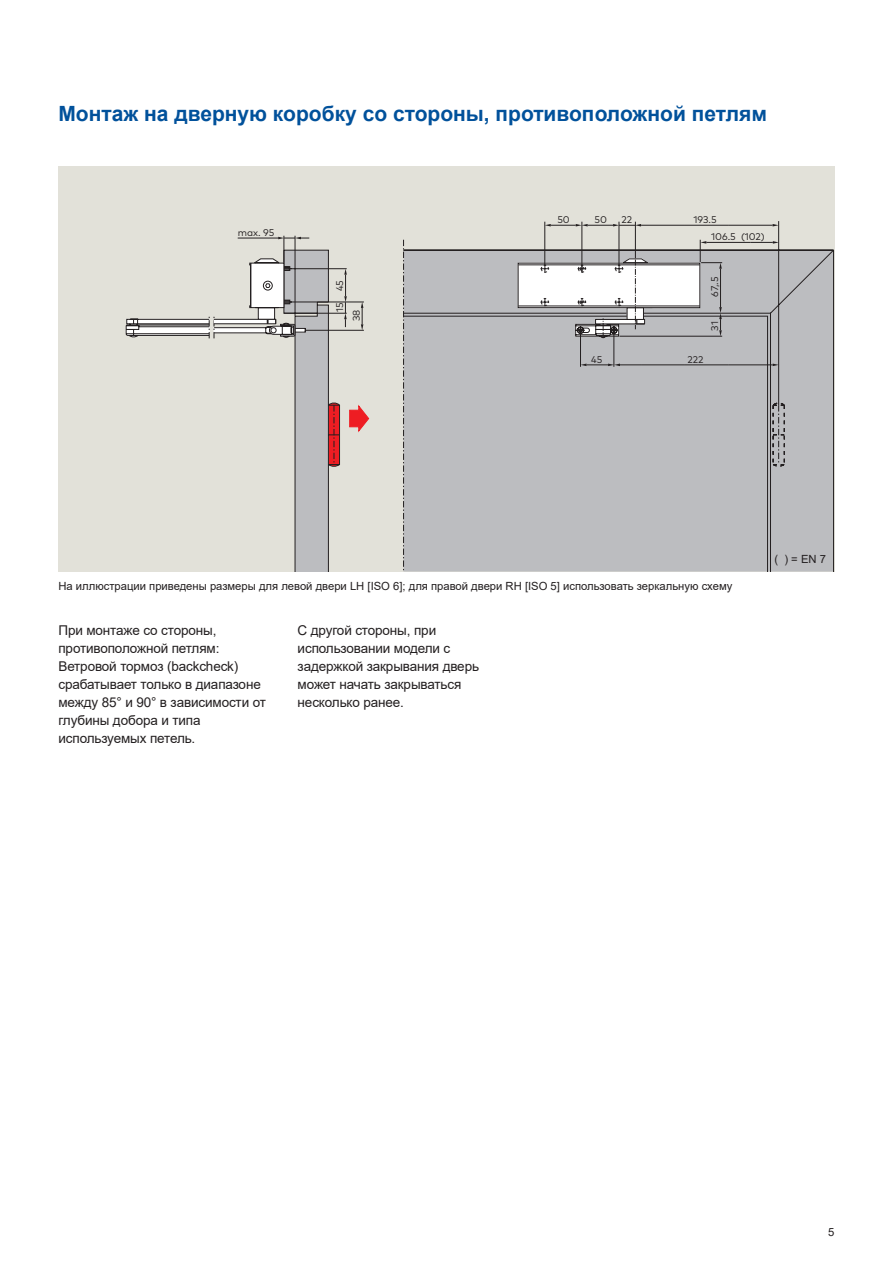
<style>
.page{position:relative;width:893px;height:1263px;background:#fff}
.page>*{position:absolute;margin:0;border:0;box-sizing:border-box;transform-origin:0 0}
.Title_14pt_18pt{font:700 21px "Arial";color:#01519b}
.Body_Text_9pt_12pt{font:13.5px/18px "Arial";letter-spacing:-.01em;color:#231f20}
.Margin_7_5pt_9_5pt{font:11.25px "Arial";color:#231f20}
.t1{font:9.75px/16.6px "Mark Pro";color:#231f20}
</style>
<div class="page">
<div style="left:58px;top:166px;width:776px;height:405px;background:#e2e1d9"></div>
<svg style="left:544px;top:221px;width:290px;height:350px"></svg>
<hr style="left:635px;top:222px;width:1px;height:80px;background:#231f20">
<hr style="left:619px;top:222px;width:1px;height:43px;background:#231f20">
<hr style="left:582px;top:222px;width:1px;height:50px;background:#231f20">
<hr style="left:545px;top:222px;width:1px;height:43px;background:#231f20">
<svg style="left:545px;top:224px;width:233px;height:2px"></svg>
<svg style="left:126px;top:235px;width:659px;height:336px"></svg>
<hr style="left:614px;top:334px;width:1px;height:33px;background:#231f20">
<p class="Title_14pt_18pt" style="left:58px;top:99px;width:710px">Монтаж на дверную коробку со стороны, противоположной петлям</p>
<p class="t1" style="left:238px;top:224px;width:38px">max. 95</p>
<p class="t1" style="left:332px;top:291px;width:13px;rotate:-90deg">45</p>
<p class="t1" style="left:331px;top:321px;width:20px;text-indent:9px;rotate:-90deg">15<br>38</p>
<p class="t1" style="left:557px;top:211px;width:14px">50</p>
<p class="t1" style="left:594px;top:211px;width:14px">50</p>
<p class="t1" style="left:622px;top:211px;width:12px">22</p>
<p class="t1" style="left:693px;top:211px;width:25px">193.5</p>
<p class="t1" style="left:711px;top:229px;width:55px">106.5 (102)</p>
<p class="t1" style="left:707px;top:297px;width:22px;rotate:-90deg">67,.5</p>
<p class="t1" style="left:707px;top:331px;width:11px;rotate:-90deg">31</p>
<p class="t1" style="left:591px;top:351px;width:13px">45</p>
<p class="t1" style="left:687px;top:351px;width:18px">222</p>
<p class="Margin_7_5pt_9_5pt" style="left:58px;top:578px;width:676px">На иллюстрации приведены размеры для левой двери LH [ISO 6]; для правой двери RH [ISO 5] использовать зеркальную схему</p>
<p class="Body_Text_9pt_12pt" style="left:58px;top:621px;width:209px">При монтаже со стороны, противоположной петлям:<br>Ветровой тормоз (backcheck) срабатывает только в диапазоне между 85° и 90° в зависимости от глубины добора и типа используемых петель.</p>
<p class="Body_Text_9pt_12pt" style="left:298px;top:621px;width:183px">С другой стороны, при использовании модели с задержкой закрывания дверь может начать закрываться несколько ранее.</p>
<p class="Margin_7_5pt_9_5pt" style="left:774px;top:551px;width:53px">( ) = EN 7</p>
<p class="Margin_7_5pt_9_5pt" style="left:828px;top:1225px;width:8px">5</p>
</div>
